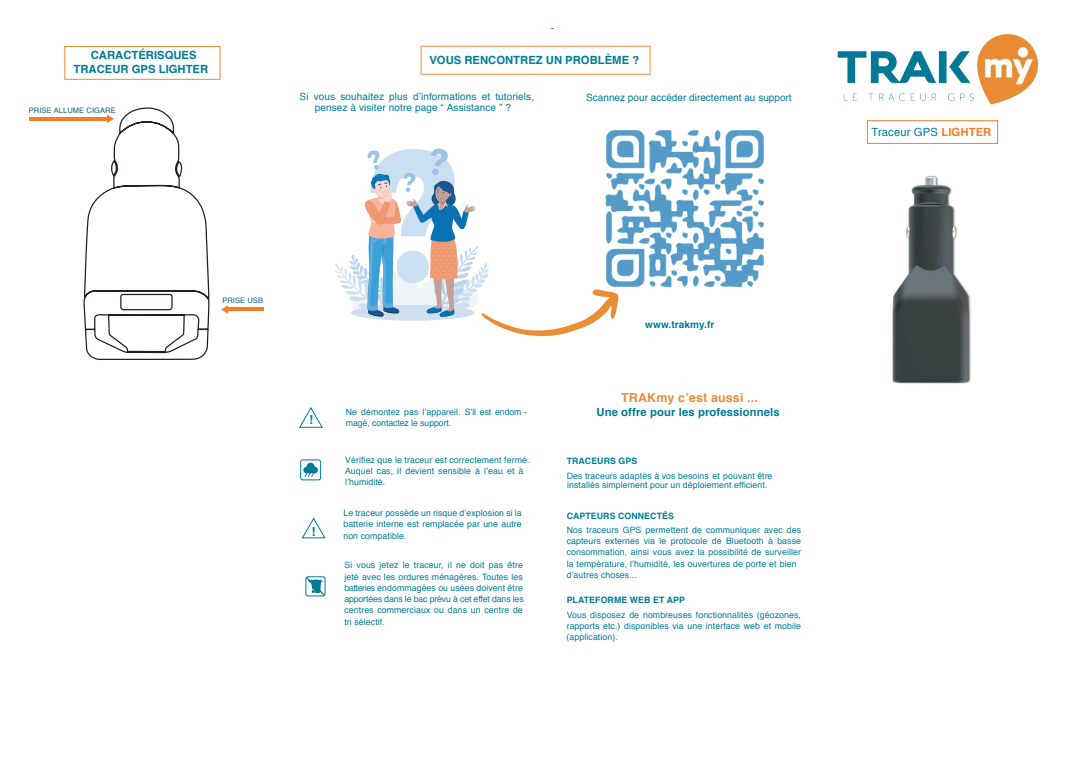
<style>
.page{position:relative;width:1088px;height:780px;background:#fff}
.page>*{position:absolute;margin:0;border:0;box-sizing:border-box;transform-origin:0 0}
.t1{font:700 12.5px "Helvetica";letter-spacing:.01em;color:#ea8d39}
.t2{font:700 12.5px "Helvetica";color:#027b97}
.t3{font:700 11.25px/13.8px "Helvetica";color:#007b98;text-align:center}
.t4{font:700 11.25px "Helvetica";letter-spacing:.01em;color:#007b97}
.t5{font:11.25px "Helvetica";letter-spacing:.01em;color:#007b97}
.t6{font:10px/11.2px "Helvetica";letter-spacing:.01em;color:#007b97}
.t7{font:10px "Helvetica";color:#007b98}
.t8{font:700 10px "Helvetica";letter-spacing:.01em;color:#007b97}
.t9{font:8.75px/11.2px "Helvetica";letter-spacing:.01em;color:#007b97;text-align:justify}
.t10{font:8.75px/11.2px "Helvetica";letter-spacing:-.01em;color:#007b97}
.t11{font:700 8.75px "Helvetica";letter-spacing:.01em;color:#007b97}
.t12{font:8.75px "Helvetica";color:#0c6276}
.t13{font:7.5px "Helvetica";letter-spacing:.01em;color:#0c6276}
.s1{font-weight:700;color:#f77d24}
</style>
<div class="page">
<img style="left:837px;top:33px;width:201px;height:72px">
<img style="left:606px;top:130px;width:158px;height:158px">
<div style="left:64px;top:46px;width:156px;height:34px;border:1px solid #ea8d39"></div>
<div style="left:421px;top:46px;width:229px;height:28px;border:1px solid #ea8d39"></div>
<svg style="left:335px;top:147px;width:285px;height:190px"></svg>
<div style="left:867px;top:120px;width:131px;height:24px;border:1px solid #f77d24"></div>
<img style="left:892px;top:175px;width:79px;height:209px">
<svg style="left:82px;top:107px;width:128px;height:253px"></svg>
<hr style="left:30px;top:117px;width:78px;height:3px;background:#f87d26">
<svg style="left:107px;top:114px;width:7px;height:9px"></svg>
<hr style="left:228px;top:307px;width:35px;height:4px;background:#f87d26">
<svg style="left:221px;top:305px;width:7px;height:9px"></svg>
<div style="left:300px;top:459px;width:21px;height:21px;border:1px solid #027b97;border-radius:2px"></div>
<svg style="left:303px;top:462px;width:15px;height:15px"></svg>
<svg style="left:305px;top:576px;width:21px;height:21px"></svg>
<svg style="left:302px;top:517px;width:24px;height:21px"></svg>
<svg style="left:299px;top:407px;width:24px;height:21px"></svg>
<p class="t3" style="left:74px;top:48px;width:136px">CARACTÉRISQUES<br>TRACEUR GPS LIGHTER</p>
<p class="t13" style="left:29px;top:105px;width:88px">PRISE ALLUME CIGARE</p>
<p class="t12" style="left:551px;top:21px;width:4px">-</p>
<p class="t3" style="left:429px;top:53px;width:211px">VOUS RENCONTREZ UN PROBLÈME ?</p>
<p class="t6" style="left:315px;top:91px;width:221px;text-indent:-15px">Si vous souhaitez plus d’informations et tutoriels, pensez à visiter notre page “ Assistance ” ?</p>
<p class="t7" style="left:586px;top:90px;width:207px">Scannez pour accéder directement au support</p>
<p class="t13" style="left:222px;top:294px;width:42px">PRISE USB</p>
<h1 class="t2" style="left:309px;top:409px;width:6px">!</h1>
<h1 class="t2" style="left:312px;top:521px;width:6px">!</h1>
<p class="t10" style="left:346px;top:406px;width:183px">Ne démontez pas l’appareil. S’il est endom - magé, contactez le support.</p>
<p class="t9" style="left:345px;top:455px;width:186px">Vérifiez que le traceur est correctement fermé.</p>
<p class="t9" style="left:345px;top:465px;width:180px">Auquel cas, il devient sensible à l’eau et à l’humidité.</p>
<p class="t9" style="left:343px;top:507px;width:180px">Le traceur possède un risque d’explosion si la batterie interne est remplacée par une autre non compatible.</p>
<p class="t9" style="left:344px;top:560px;width:181px">Si vous jetez le traceur, il ne doit pas être jeté avec les ordures ménagères. Toutes les batteries endommagées ou usées doivent être apportées dans le bac prévu à cet effet dans les centres commerciaux ou dans un centre de tri sélectif.</p>
<p class="t8" style="left:645px;top:317px;width:71px">www.trakmy.fr</p>
<h1 class="t1" style="left:621px;top:387px;width:138px">TRAKmy c’est aussi ...</h1>
<p class="t4" style="left:596px;top:403px;width:185px">Une offre pour les professionnels</p>
<p class="t11" style="left:567px;top:453px;width:72px">TRACEURS GPS</p>
<p class="t9" style="left:567px;top:470px;width:207px">Des traceurs adaptés à vos besoins et pouvant être</p>
<p class="t9" style="left:567px;top:480px;width:202px">installés simplement pour un déploiement efficient.</p>
<p class="t11" style="left:567px;top:509px;width:109px">CAPTEURS CONNECTÉS</p>
<p class="t9" style="left:567px;top:524px;width:236px;text-align:left">Nos traceurs GPS permettent de communiquer avec des capteurs externes via le protocole de Bluetooth à basse consommation, ainsi vous avez la possibilité de surveiller la température, l’humidité, les ouvertures de porte et bien d’autres choses...</p>
<p class="t9" style="left:567px;top:609px;width:236px">Vous disposez de nombreuses fonctionnalités (géozones, rapports etc.) disponibles via une interface web et mobile (application).</p>
<p class="t11" style="left:567px;top:593px;width:120px">PLATEFORME WEB ET APP</p>
<p class="t5" style="left:871px;top:124px;width:121px">Traceur GPS <span class="s1">LIGHTER</span></p>
</div>
